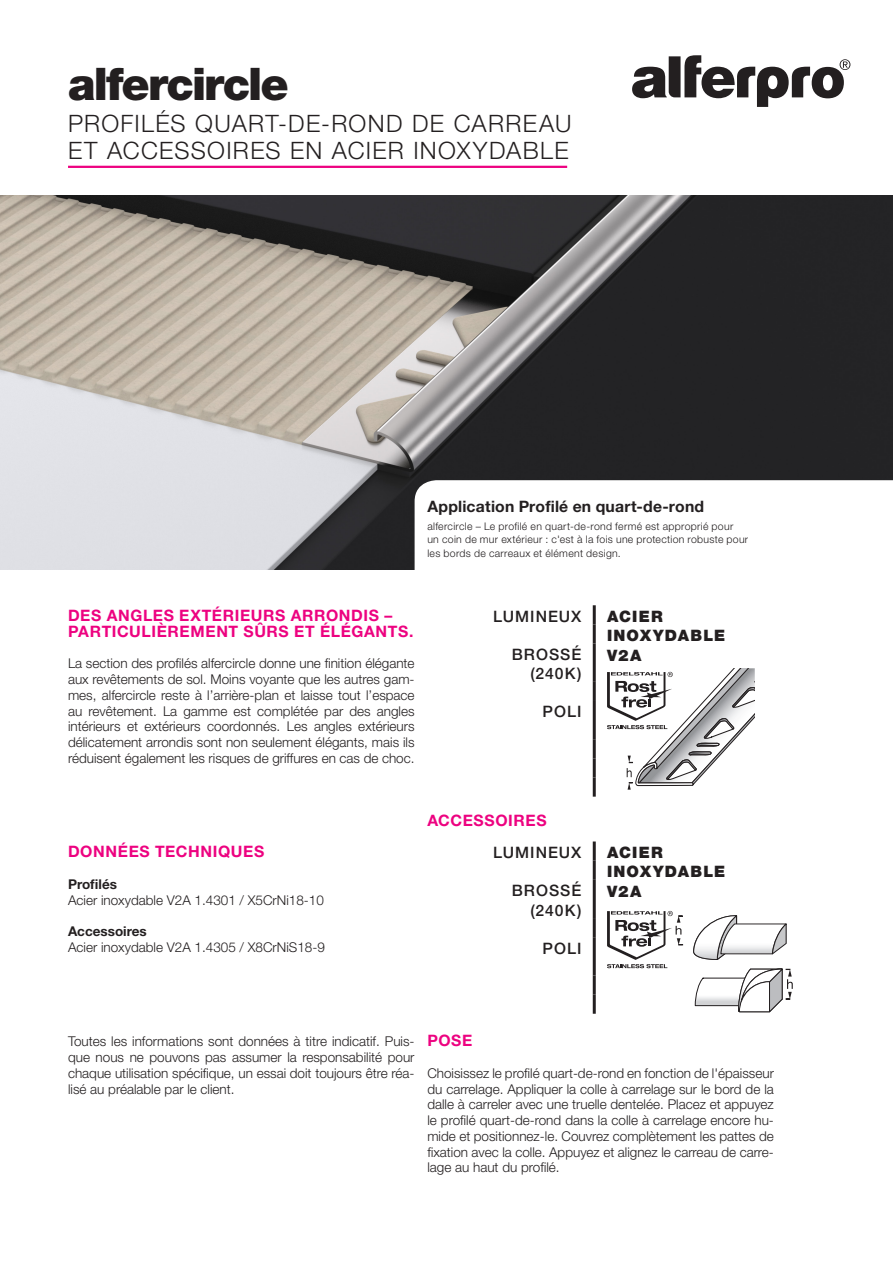
<style>
.page{position:relative;width:893px;height:1263px;background:#fff}
.page>*{position:absolute;margin:0;border:0;box-sizing:border-box;transform-origin:0 0}
.Headline_Produktserie__30_pt__schwarz__b{font:900 45px "Helvetica Neue LT Std";letter-spacing:-.045em;color:#231f20}
.Headline_Produktserie__deutsche_Erklärun{font:300 24px/27.5px "Helvetica Neue LT Std";letter-spacing:.055em;color:#231f20}
.Head_1{font:700 15.75px/15.8px "Helvetica Neue LT Std";letter-spacing:.04em;color:#ed0280}
.OBERFLAECHE{font:500 15.75px/19.5px "Helvetica Neue LT Std";letter-spacing:.065em;color:#231f20;text-align:right}
.Tabelle_Material_rechte_Seite{font:900 15.75px/19.5px "Helvetica Neue LT Std";letter-spacing:.075em;color:#231f20}
.Baugruppenbezeichnung__10_5pt__schwarz{font:700 15.75px "Helvetica Neue LT Std";letter-spacing:.015em;color:#231f20}
.Tabelle_Farbe{font:500 15.75px "Helvetica Neue LT Std";letter-spacing:.065em;color:#231f20}
.Fließtext{font:300 13.5px/15.8px "Helvetica Neue LT Std";color:#231f20;text-align:justify}
.Fließtext-2{font:700 13.5px "Helvetica Neue LT Std";color:#231f20}
.Baugruppenbezeichnung__10_5pt__schwarz-2{font:300 10.5px/13.5px "Helvetica Neue LT Std";letter-spacing:.03em;color:#231f20}
</style>
<div class="page">
<svg style="left:607px;top:668px;width:148px;height:122px"></svg>
<img style="left:0;top:196px;width:893px;height:374px">
<svg style="left:415px;top:480px;width:478px;height:90px"></svg>
<hr style="left:68px;top:166px;width:499px;height:2px;background:#ed0280">
<svg style="left:632px;top:55px;width:218px;height:52px"></svg>
<svg style="left:695px;top:968px;width:98px;height:45px"></svg>
<svg style="left:607px;top:911px;width:76px;height:57px"></svg>
<svg style="left:693px;top:915px;width:94px;height:45px"></svg>
<hr style="left:593px;top:880px;width:3px;height:38px;background:#231f20">
<hr style="left:593px;top:937px;width:3px;height:38px;background:#231f20">
<hr style="left:593px;top:841px;width:3px;height:20px;background:#231f20">
<hr style="left:593px;top:861px;width:3px;height:19px;background:#231f20">
<hr style="left:593px;top:918px;width:3px;height:19px;background:#231f20">
<hr style="left:593px;top:975px;width:3px;height:19px;background:#231f20">
<hr style="left:593px;top:994px;width:3px;height:20px;background:#231f20">
<hr style="left:593px;top:643px;width:3px;height:39px;background:#231f20">
<hr style="left:593px;top:701px;width:3px;height:38px;background:#231f20">
<hr style="left:593px;top:605px;width:3px;height:19px;background:#231f20">
<hr style="left:593px;top:624px;width:3px;height:19px;background:#231f20">
<hr style="left:593px;top:682px;width:3px;height:19px;background:#231f20">
<hr style="left:593px;top:739px;width:3px;height:19px;background:#231f20">
<hr style="left:593px;top:758px;width:3px;height:19px;background:#231f20">
<hr style="left:593px;top:777px;width:3px;height:20px;background:#231f20">
<p class="Headline_Produktserie__30_pt__schwarz__b" style="left:68px;top:57px;width:222px">alfercircle</p>
<p class="Headline_Produktserie__deutsche_Erklärun" style="left:68px;top:109px;width:505px">PROFILÉS QUART-DE-ROND DE CARREAU<br>ET ACCESSOIRES EN ACIER INOXYDABLE</p>
<p class="Baugruppenbezeichnung__10_5pt__schwarz" style="left:427px;top:497px;width:278px">Application Profilé en quart-de-rond</p>
<p class="Baugruppenbezeichnung__10_5pt__schwarz-2" style="left:427px;top:519px;width:322px">alfercircle – Le profilé en quart-de-rond fermé est approprié pour<br>un coin de mur extérieur : c'est à la fois une protection robuste pour les bords de carreaux et élément design.</p>
<p class="Head_1" style="left:68px;top:607px;width:347px">DES ANGLES EXTÉRIEURS ARRONDIS –<br>PARTICULIÈREMENT SÛRS ET ÉLÉGANTS.</p>
<p class="Fließtext" style="left:68px;top:655px;width:348px">La section des profilés alfercircle donne une finition élégante aux revêtements de sol. Moins voyante que les autres gam&shy;mes, alfercircle reste à l’arrière-plan et laisse tout l’espace au revêtement. La gamme est complétée par des angles intérieurs et extérieurs coordonnés. Les angles extérieurs délicatement arrondis sont non seulement élégants, mais ils réduisent également les risques de griffures en cas de choc.</p>
<p class="OBERFLAECHE" style="left:493px;top:606px;width:90px">LUMINEUX</p>
<p class="OBERFLAECHE" style="left:512px;top:644px;width:71px">BROSSÉ (240K)</p>
<p class="Tabelle_Farbe" style="left:543px;top:702px;width:40px">POLI</p>
<p class="Tabelle_Material_rechte_Seite" style="left:607px;top:606px;width:120px">ACIER<br>INOXYDABLE<br>V2A</p>
<p class="Head_1" style="left:68px;top:843px;width:198px">DONNÉES TECHNIQUES</p>
<p class="Fließtext-2" style="left:68px;top:876px;width:50px">Profilés</p>
<p class="Fließtext" style="left:68px;top:892px;width:257px">Acier inoxydable V2A 1.4301 / X5CrNi18-10</p>
<p class="Fließtext-2" style="left:68px;top:923px;width:80px">Accessoires</p>
<p class="Fließtext" style="left:68px;top:939px;width:258px">Acier inoxydable V2A 1.4305 / X8CrNiS18-9</p>
<p class="Head_1" style="left:427px;top:812px;width:121px">ACCESSOIRES</p>
<p class="OBERFLAECHE" style="left:493px;top:842px;width:90px">LUMINEUX</p>
<p class="OBERFLAECHE" style="left:512px;top:881px;width:71px">BROSSÉ (240K)</p>
<p class="Tabelle_Farbe" style="left:543px;top:938px;width:40px">POLI</p>
<p class="Tabelle_Material_rechte_Seite" style="left:607px;top:842px;width:120px">ACIER<br>INOXYDABLE<br>V2A</p>
<p class="Fließtext" style="left:68px;top:1033px;width:348px">Toutes les informations sont données à titre indicatif. Puis&shy;que nous ne pouvons pas assumer la responsabilité pour chaque utilisation spécifique, un essai doit toujours être réa&shy;lisé au préalable par le client.</p>
<p class="Head_1" style="left:427px;top:1032px;width:47px">POSE</p>
<p class="Fließtext" style="left:427px;top:1065px;width:348px">Choisissez le profilé quart-de-rond en fonction de l'épaisseur du carrelage. Appliquer la colle à carrelage sur le bord de la dalle à carreler avec une truelle dentelée. Placez et appuyez le profilé quart-de-rond dans la colle à carrelage encore hu&shy;mide et positionnez-le. Couvrez complètement les pattes de fixation avec la colle. Appuyez et alignez le carreau de carre&shy;lage au haut du profilé.</p>
</div>
